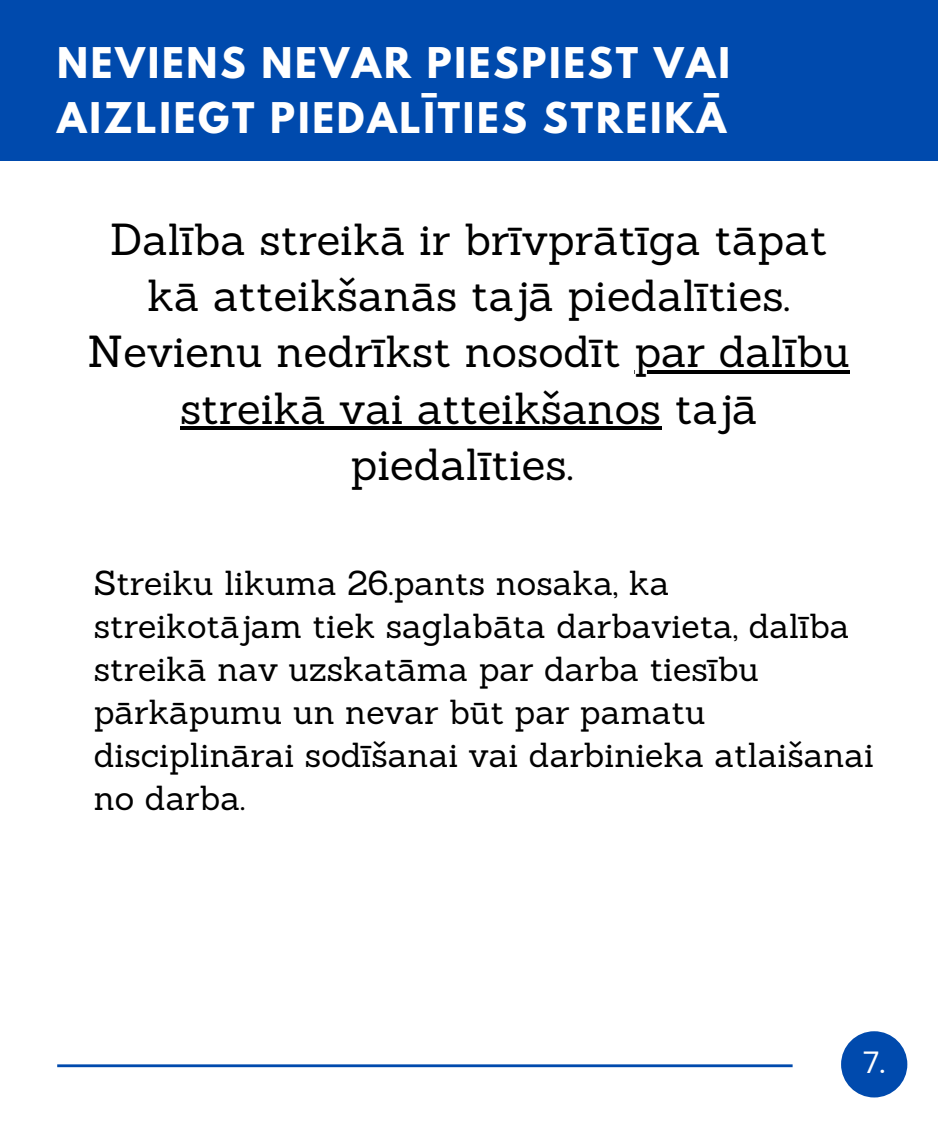
<style>
.page{position:relative;width:938px;height:1125px;background:#fff}
.page>*{position:absolute;margin:0;border:0;box-sizing:border-box;transform-origin:0 0}
.t1{font:43.75px/56.2px "Sanchez";color:#000;text-align:center}
.t2{font:700 37.5px/55.2px "League Spartan";letter-spacing:.075em;color:#fff}
.t3{font:33.88px/43.1px "Sanchez";color:#000}
.t4{font:30.5px "DM Sans";color:#fff}
</style>
<div class="page">
<div style="left:0;top:0;width:938px;height:160px;background:#004aad"></div>
<hr style="left:634px;top:370px;width:215px;height:4px;background:#000">
<hr style="left:180px;top:427px;width:481px;height:3px;background:#000">
<div style="left:841px;top:1031px;width:66px;height:67px;background:#004aad;border-radius:50%"></div>
<hr style="left:57px;top:1064px;width:735px;height:3px;background:#004aad">
<p class="t2" style="left:57px;top:40px;width:674px">NEVIENS NEVAR PIESPIEST VAI<br>AIZLIEGT PIEDALĪTIES STREIKĀ</p>
<p class="t1" style="left:88px;top:211px;width:763px">Dalība streikā ir brīvprātīga tāpat kā atteikšanās tajā piedalīties.<br>Nevienu nedrīkst nosodīt par dalību streikā vai atteikšanos tajā piedalīties.</p>
<p class="t3" style="left:94px;top:561px;width:781px">Streiku likuma 26.pants nosaka, ka streikotājam tiek saglabāta darbavieta, dalība streikā nav uzskatāma par darba tiesību pārkāpumu un nevar būt par pamatu disciplinārai sodīšanai vai darbinieka atlaišanai no darba.</p>
<p class="t4" style="left:863px;top:1043px;width:24px">7.</p>
</div>
